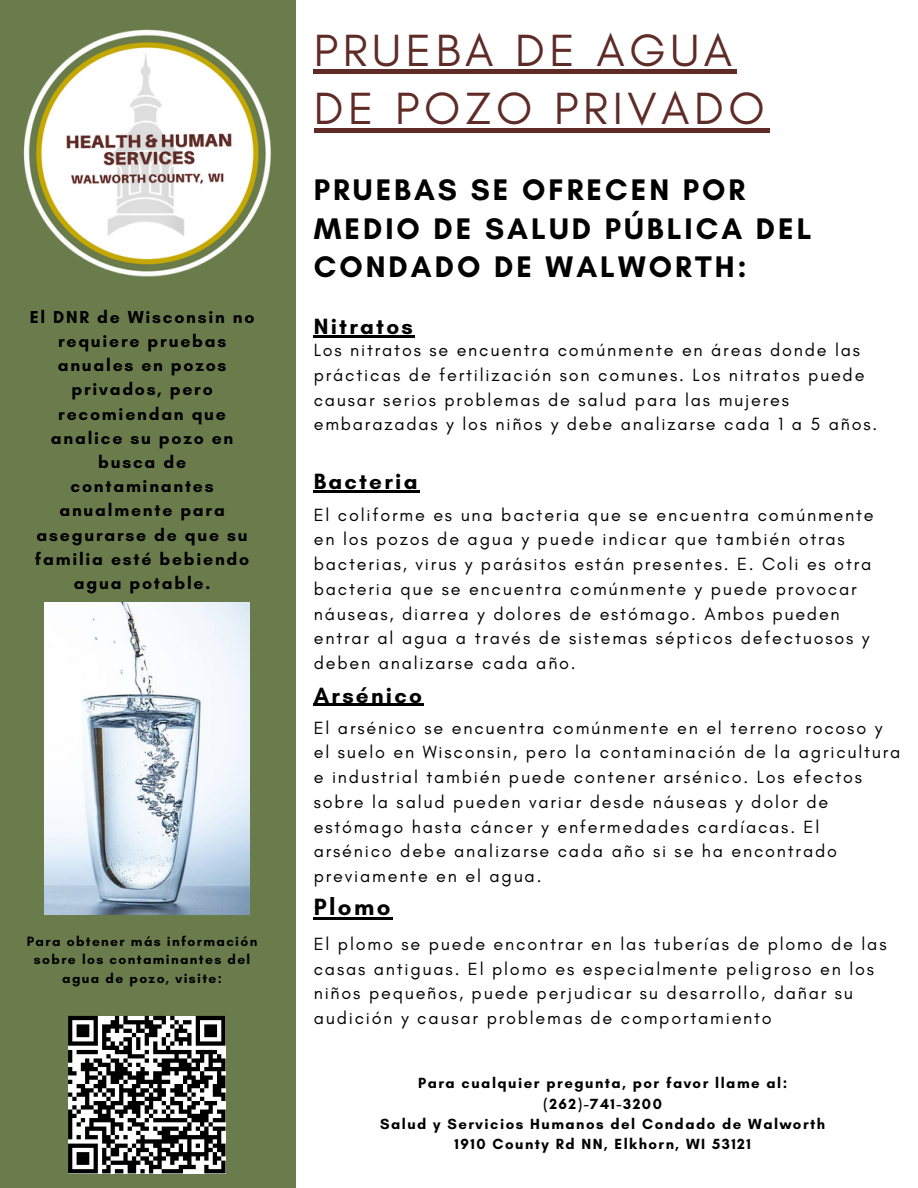
<style>
.page{position:relative;width:918px;height:1188px;background:#fff}
.page>*{position:absolute;margin:0;border:0;box-sizing:border-box;transform-origin:0 0}
.t1{font:46.05px/58.5px "Glacial Indifference";letter-spacing:.1em;color:#5e2b27}
.t2{font:700 30.3px/38.4px "Glacial Indifference";letter-spacing:.1em;color:#000}
.t3{font:700 24px "Glacial Indifference";letter-spacing:.1em;color:#000}
.t4{font:700 22.5px "Glacial Indifference";letter-spacing:.1em;color:#000}
.t5{font:19.5px "Glacial Indifference";color:#000}
.t6{font:18px/24.8px "Glacial Indifference";letter-spacing:.1em;color:#000}
.t7{font:700 17.55px/24.3px "Glacial Indifference";letter-spacing:.1em;color:#000;text-align:center}
.t8{font:700 15px "Glacial Indifference";letter-spacing:.1em;color:#000}
.t9{font:700 13.8px/18.6px "Glacial Indifference";letter-spacing:.1em;color:#000;text-align:center}
</style>
<div class="page">
<div style="left:0;top:0;width:295px;height:1188px;background:#6b7c4c"></div>
<img style="left:44px;top:603px;width:206px;height:311px">
<img style="left:23px;top:16px;width:307px;height:307px">
<svg style="left:68px;top:1016px;width:158px;height:157px;background:#787878"></svg>
<div style="left:314px;top:69px;width:423px;height:5px;background:#5e2b27"></div>
<hr style="left:314px;top:128px;width:455px;height:4px;background:#5e2b27">
<hr style="left:314px;top:917px;width:79px;height:2px;background:#000">
<hr style="left:314px;top:335px;width:101px;height:3px;background:#000">
<hr style="left:314px;top:490px;width:106px;height:3px;background:#000">
<hr style="left:314px;top:704px;width:110px;height:2px;background:#000">
<p class="t7" style="left:30px;top:304px;width:226px">El DNR de Wisconsin no requiere pruebas anuales en pozos privados, pero recomiendan que analice su pozo en busca de contaminantes anualmente para asegurarse de que su familia esté bebiendo agua potable.</p>
<p class="t9" style="left:27px;top:932px;width:232px">Para obtener más información sobre los contaminantes del agua de pozo, visite:</p>
<p class="t1" style="left:314px;top:21px;width:453px">PRUEBA DE AGUA<br>DE POZO PRIVADO</p>
<p class="t2" style="left:314px;top:170px;width:499px">PRUEBAS SE OFRECEN POR<br>MEDIO DE SALUD PÚBLICA DEL<br>CONDADO DE WALWORTH:</p>
<p class="t4" style="left:314px;top:313px;width:101px">Nitratos</p>
<p class="t6" style="left:314px;top:337px;width:565px">Los nitratos se encuentra comúnmente en áreas donde las prácticas de fertilización son comunes. Los nitratos puede causar serios problemas de salud para las mujeres embarazadas y los niños y debe analizarse cada 1 a 5 años.</p>
<p class="t4" style="left:314px;top:468px;width:105px">Bacteria</p>
<p class="t6" style="left:314px;top:502px;width:561px">El coliforme es una bacteria que se encuentra comúnmente en los pozos de agua y puede indicar que también otras bacterias, virus y parásitos están presentes. E. Coli es otra bacteria que se encuentra comúnmente y puede provocar náuseas, diarrea y dolores de estómago. Ambos pueden entrar al agua a través de sistemas sépticos defectuosos y deben analizarse cada año.</p>
<p class="t4" style="left:314px;top:681px;width:110px">Arsénico</p>
<p class="t6" style="left:314px;top:715px;width:588px">El arsénico se encuentra comúnmente en el terreno rocoso y el suelo en Wisconsin, pero la contaminación de la agricultura e industrial también puede contener arsénico. Los efectos sobre la salud pueden variar desde náuseas y dolor de estómago hasta cáncer y enfermedades cardíacas. El arsénico debe analizarse cada año si se ha encontrado previamente en el agua.</p>
<p class="t5" style="left:314px;top:889px;width:7px">.</p>
<p class="t3" style="left:314px;top:892px;width:78px">Plomo</p>
<p class="t6" style="left:314px;top:931px;width:574px">El plomo se puede encontrar en las tuberías de plomo de las casas antiguas. El plomo es especialmente peligroso en los niños pequeños, puede perjudicar su desarrollo, dañar su audición y causar problemas de comportamiento</p>
<p class="t8" style="left:418px;top:1074px;width:371px">Para cualquier pregunta, por favor llame al:</p>
<p class="t8" style="left:544px;top:1094px;width:120px">(262)-741-3200</p>
<p class="t8" style="left:380px;top:1115px;width:447px">Salud y Servicios Humanos del Condado de Walworth</p>
<p class="t8" style="left:454px;top:1135px;width:298px">1910 County Rd NN, Elkhorn, WI 53121</p>
</div>
